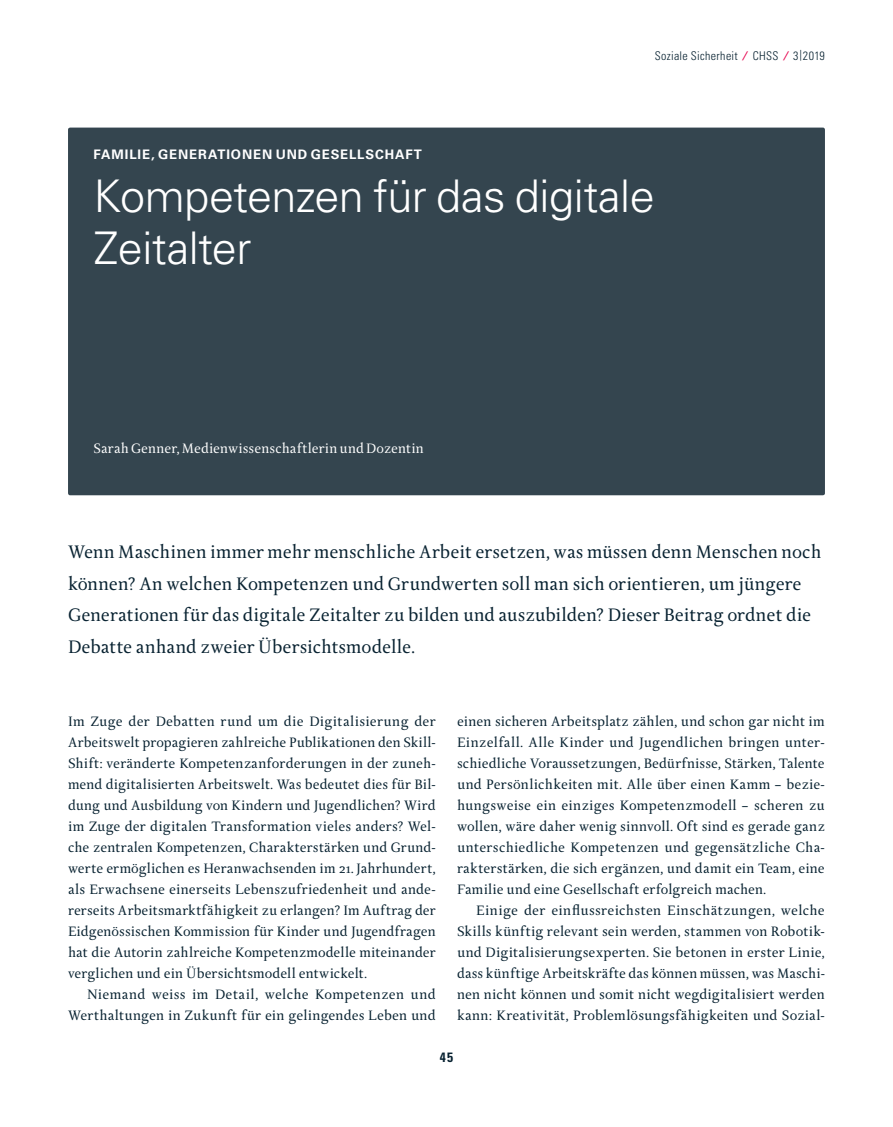
<style>
.page{position:relative;width:893px;height:1127px;background:#fff}
.page>*{position:absolute;margin:0;border:0;box-sizing:border-box;transform-origin:0 0}
.t1{font:300 45px/52.5px "Univers LT Std";letter-spacing:-.01em;color:#fff}
.t2{font:19.5px/31.5px "Delicato Pro";letter-spacing:-.01em;color:#082231}
.t3{font:14.7px/21px "Delicato Pro";color:#082231;text-align:justify}
.t4{font:14.7px "Delicato Pro";color:#fff}
.t5{font:700 condensed 13.5px "Univers LT Std";color:#082231}
.t6{font:700 13.2px "Univers LT Std";letter-spacing:.065em;color:#fff}
.t7{font:300 condensed 12px "Univers LT Std";letter-spacing:.03em;color:#082231}
.s1{font-weight:700;font-stretch:normal;color:#e6004d}
.s2{font-size:10.8px}
</style>
<div class="page">
<div style="left:68px;top:128px;width:757px;height:367px;background:#34454f;border-radius:2px"></div>
<p class="t7" style="left:655px;top:48px;width:172px">Soziale Sicherheit <span class="s1">⁄</span> CHSS <span class="s1">⁄</span> 3<span class="s2">|</span>2019</p>
<p class="t6" style="left:94px;top:147px;width:330px">FAMILIE, GENERATIONEN UND GESELLSCHAFT</p>
<h1 class="t1" style="left:94px;top:170px;width:563px">Kompetenzen für das digitale<br>Zeitalter</h1>
<p class="t4" style="left:94px;top:440px;width:332px">Sarah Genner, Medienwissenschaftlerin und Dozentin</p>
<p class="t2" style="left:68px;top:537px;width:755px">Wenn Maschinen immer mehr menschliche Arbeit ersetzen, was müssen denn Menschen noch können? An welchen Kompetenzen und Grundwerten soll man sich orientieren, um jüngere Generationen für das digitale Zeitalter zu bilden und auszubilden? Dieser Beitrag ordnet die Debatte anhand zweier Übersichtsmodelle.</p>
<p class="t3" style="left:68px;top:711px;width:369px">Im Zuge der Debatten rund um die Digitalisierung der Arbeitswelt propagieren zahlreiche Publikationen den Skill-Shift: veränderte Kompetenzanforderungen in der zuneh&shy;mend digitalisierten Arbeitswelt. Was bedeutet dies für Bil&shy;dung und Ausbildung von Kindern und Jugendlichen? Wird im Zuge der digitalen Transformation vieles anders? Wel&shy;che zentralen Kompetenzen, Charakterstärken und Grund&shy;werte ermöglichen es Heranwachsenden im 21. Jahrhundert, als Erwachsene einerseits Lebenszufriedenheit und ande&shy;rerseits Arbeitsmarktfähigkeit zu erlangen? Im Auftrag der Eidgenössischen Kommission für Kinder und Jugendfragen hat die Autorin zahlreiche Kompetenzmodelle miteinander verglichen und ein Übersichtsmodell entwickelt.</p>
<p class="t3" style="left:68px;top:984px;width:369px;text-align:right">Niemand weiss im Detail, welche Kompetenzen und<br>Werthaltungen in Zukunft für ein gelingendes Leben und</p>
<p class="t3" style="left:457px;top:711px;width:369px">einen sicheren Arbeitsplatz zählen, und schon gar nicht im Einzelfall. Alle Kinder und Jugendlichen bringen unter&shy;schiedliche Voraussetzungen, Bedürfnisse, Stärken, Talente und Persönlichkeiten mit. Alle über einen Kamm – bezie&shy;hungsweise ein einziges Kompetenzmodell – scheren zu wollen, wäre daher wenig sinnvoll. Oft sind es gerade ganz unterschiedliche Kompetenzen und gegensätzliche Cha&shy;rakterstärken, die sich ergänzen, und damit ein Team, eine Familie und eine Gesellschaft erfolgreich machen.</p>
<p class="t3" style="left:457px;top:900px;width:369px;text-indent:19px">Einige der einflussreichsten Einschätzungen, welche Skills künftig relevant sein werden, stammen von Robotik&shy;und Digitalisierungsexperten. Sie betonen in erster Linie, dass künftige Arbeitskräfte das können müssen, was Maschi&shy;nen nicht können und somit nicht wegdigitalisiert werden kann: Kreativität, Problemlösungsfähigkeiten und Sozial-</p>
<p class="t5" style="left:440px;top:1049px;width:15px">45</p>
</div>
